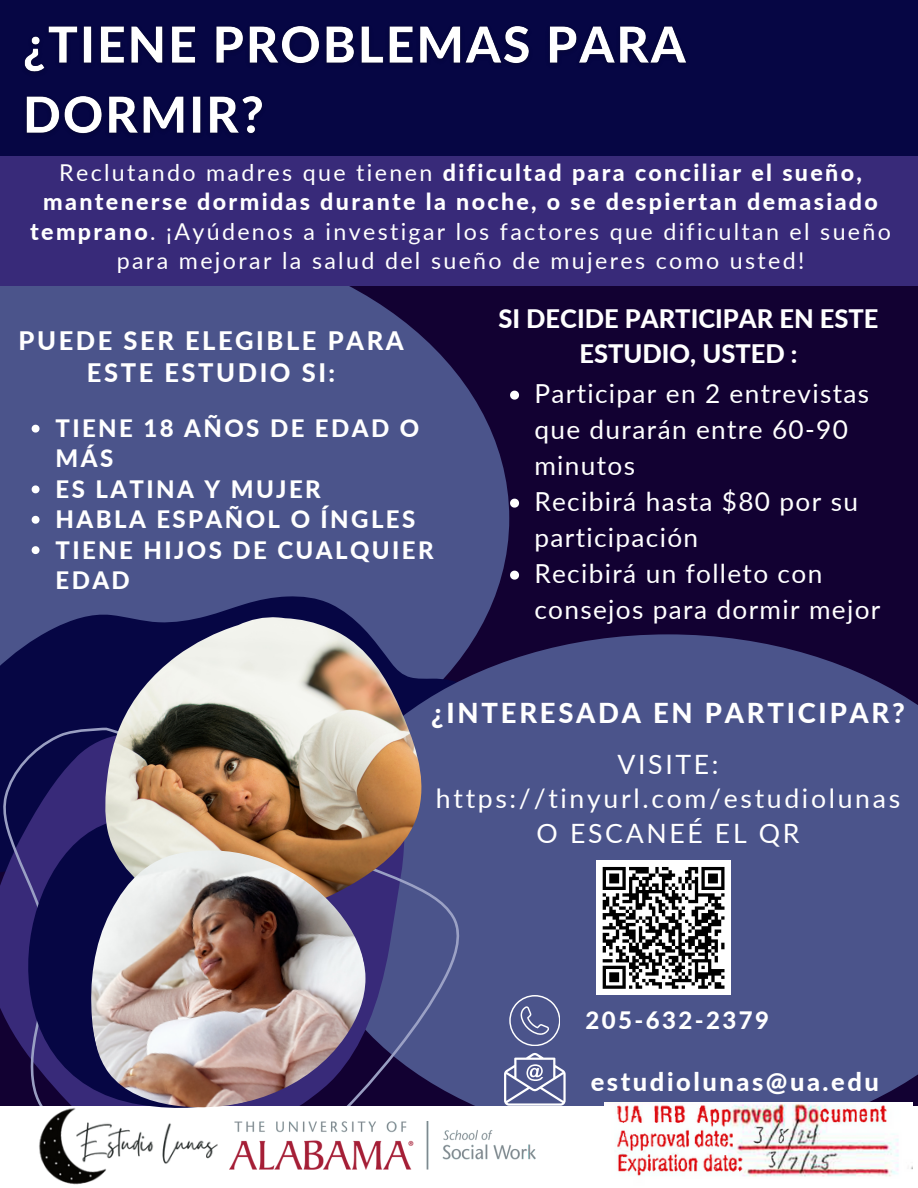
<style>
.page{position:relative;width:918px;height:1188px;background:#120132}
.page>*{position:absolute;margin:0;border:0;box-sizing:border-box;transform-origin:0 0}
.t1{font:800 27.45px "Lato";letter-spacing:.1em;color:#fff}
.t2{font:26.7px/34.7px "Lato";letter-spacing:.1em;color:#fff;text-align:center}
.t3{font:26.25px/36px "Lato";letter-spacing:.05em;color:#fff}
.t4{font:800 25.5px/32.7px "Lato";letter-spacing:.1em;color:#fff;text-align:center}
.t5{font:800 25.5px/34.8px "Lato";color:#fff;text-align:center}
.t6{font:800 24px/30.3px "Lato";letter-spacing:.1em;color:#fff}
.t7{font:23.25px/29.2px "Lato";letter-spacing:.1em;color:#fff;text-align:center}
.s1{font-weight:800}
</style>
<div class="page">
<svg style="left:0;top:286px;width:495px;height:155px;background:#444a81"></svg>
<div style="left:0;top:441px;width:516px;height:176px;background:#4b548b"></div>
<div style="left:507px;top:634px;width:411px;height:472px;background:#4b548b"></div>
<svg style="left:0;top:617px;width:502px;height:489px;background:#3a4078"></svg>
<div style="left:0;top:1106px;width:918px;height:82px;background:#fff"></div>
<img style="left:427px;top:1122px;width:108px;height:47px">
<svg style="left:0;top:721px;width:427px;height:449px"></svg>
<img style="left:105px;top:617px;width:317px;height:300px">
<img style="left:89px;top:845px;width:277px;height:270px">
<div style="left:0;top:0;width:918px;height:201px;background:#060644"></div>
<div style="left:0;top:157px;width:918px;height:129px;background:#382a79"></div>
<img style="left:0;top:943px;width:300px;height:242px">
<div style="left:596px;top:860px;width:135px;height:135px;background:#fff"></div>
<svg style="left:602px;top:866px;width:123px;height:123px"></svg>
<svg style="left:509px;top:995px;width:51px;height:51px;background:#636b9a"></svg>
<svg style="left:504px;top:1053px;width:62px;height:53px;background:#7c83aa"></svg>
<svg style="left:32px;top:425px;width:8px;height:8px"></svg>
<svg style="left:32px;top:485px;width:8px;height:8px"></svg>
<svg style="left:32px;top:516px;width:8px;height:8px"></svg>
<svg style="left:32px;top:546px;width:8px;height:8px"></svg>
<img style="left:24px;top:26px;width:662px;height:108px">
<svg style="left:510px;top:391px;width:9px;height:9px"></svg>
<svg style="left:510px;top:499px;width:9px;height:9px"></svg>
<svg style="left:510px;top:571px;width:9px;height:9px"></svg>
<img style="left:605px;top:1103px;width:308px;height:74px">
<p class="t7" style="left:30px;top:157px;width:862px">Reclutando madres que tienen <span class="s1">dificultad para conciliar el sueño, mantenerse dormidas durante la noche, o se despiertan demasiado temprano</span>. ¡Ayúdenos a investigar los factores que dificultan el sueño para mejorar la salud del sueño de mujeres como usted!</p>
<p class="t5" style="left:498px;top:301px;width:382px">SI DECIDE PARTICIPAR EN ESTE<br>ESTUDIO, USTED :</p>
<p class="t4" style="left:19px;top:323px;width:387px">PUEDE SER ELEGIBLE PARA<br>ESTE ESTUDIO SI:</p>
<p class="t3" style="left:534px;top:375px;width:336px">Participar en 2 entrevistas que durarán entre 60-90 minutos</p>
<p class="t3" style="left:534px;top:483px;width:325px">Recibirá hasta $80 por su participación</p>
<p class="t3" style="left:534px;top:555px;width:348px">Recibirá un folleto con consejos para dormir mejor</p>
<p class="t6" style="left:56px;top:413px;width:365px">TIENE 18 AÑOS DE EDAD O<br>MÁS</p>
<p class="t6" style="left:56px;top:473px;width:267px">ES LATINA Y MUJER</p>
<h2 class="t6" style="left:56px;top:504px;width:361px">HABLA ESPAÑOL O ÍNGLES</h2>
<p class="t6" style="left:56px;top:534px;width:380px">TIENE HIJOS DE CUALQUIER<br>EDAD</p>
<p class="t1" style="left:431px;top:696px;width:475px">¿INTERESADA EN PARTICIPAR?</p>
<p class="t2" style="left:436px;top:746px;width:466px">VISITE: https://tinyurl.com/estudiolunas<br>O ESCANEÉ EL QR</p>
<h2 class="t6" style="left:585px;top:1004px;width:185px">205-632-2379</h2>
<h4 class="t4" style="left:591px;top:1065px;width:290px">estudiolunas@ua.edu</h4>
</div>
